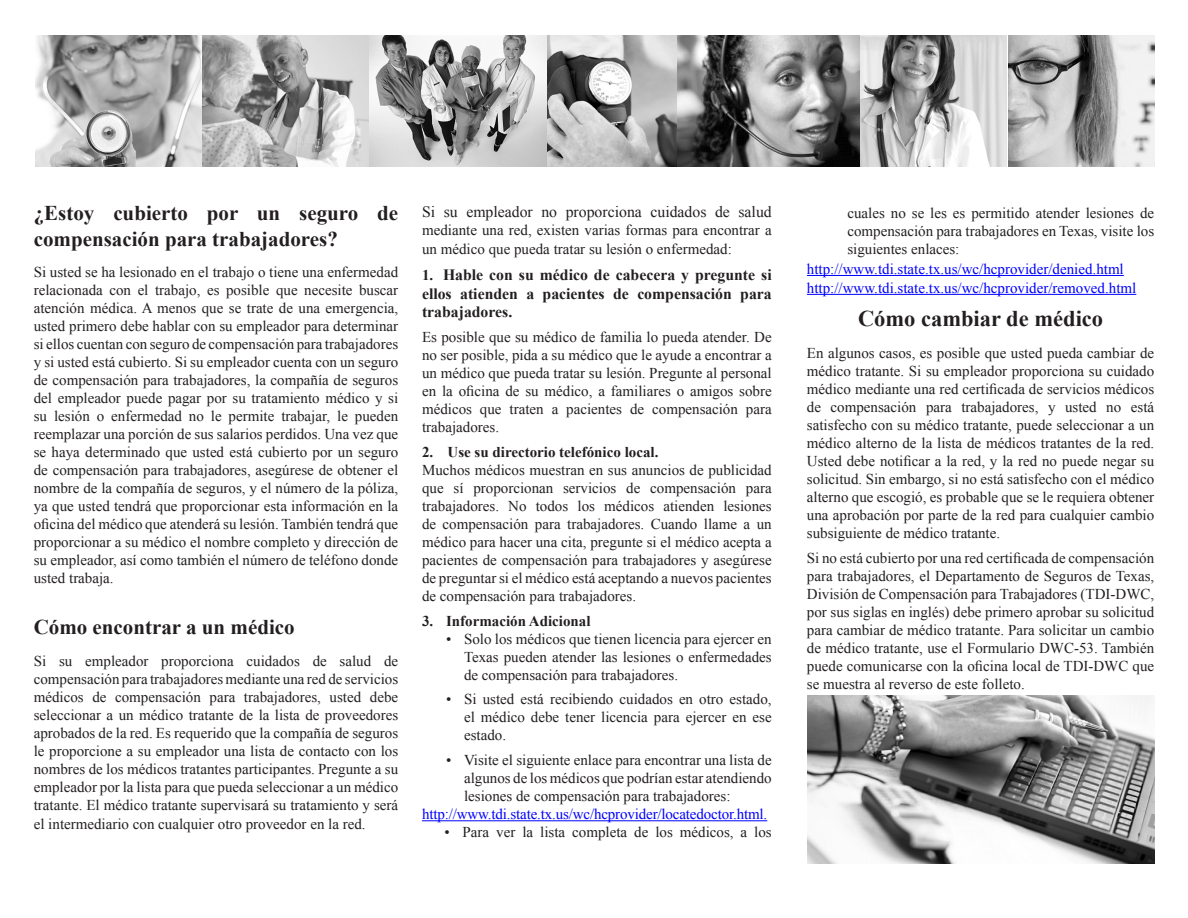
<style>
.page{position:relative;width:1188px;height:918px;background:#fff}
.page>*{position:absolute;margin:0;border:0;box-sizing:border-box;transform-origin:0 0}
.t1{font:700 22.5px "Times New Roman";color:#231f20}
.t2{font:700 21px/25.2px "Times New Roman";color:#231f20}
.t3{font:700 15.75px/18.9px "Times New Roman";color:#231f20;text-align:justify}
.t4{font:15.75px "Times New Roman";color:#231f20}
.t5{font:15px/18px "Times New Roman";color:#231f20;text-align:justify}
.t6{font:15px "Times New Roman";color:#00f}
.t7{font:700 15px "Times New Roman";color:#231f20}
.s1{font-size:15px}
</style>
<div class="page">
<img style="left:204px;top:35px;width:657px;height:131px">
<img style="left:35px;top:35px;width:169px;height:131px">
<img style="left:861px;top:35px;width:293px;height:131px">
<hr style="left:422px;top:820px;width:345px;height:1px;background:#00f">
<hr style="left:807px;top:275px;width:317px;height:1px;background:#00f">
<hr style="left:807px;top:294px;width:329px;height:1px;background:#00f">
<img style="left:807px;top:695px;width:347px;height:168px">
<p class="t2" style="left:34px;top:200px;width:366px">¿Estoy cubierto por un seguro de compensación para trabajadores?</p>
<p class="t5" style="left:34px;top:263px;width:366px">Si usted se ha lesionado en el trabajo o tiene una enfermedad relacionada con el trabajo, es posible que necesite buscar atención médica. A menos que se trate de una emergencia, usted primero debe hablar con su empleador para determinar si ellos cuentan con seguro de compensación para trabajadores y si usted está cubierto. Si su empleador cuenta con un seguro de compensación para trabajadores, la compañía de seguros del empleador puede pagar por su tratamiento médico y si su lesión o enfermedad no le permite trabajar, le pueden reemplazar una porción de sus salarios perdidos. Una vez que se haya determinado que usted está cubierto por un seguro de compensación para trabajadores, asegúrese de obtener el nombre de la compañía de seguros, y el número de la póliza, ya que usted tendrá que proporcionar esta información en la oficina del médico que atenderá su lesión. También tendrá que proporcionar a su médico el nombre completo y dirección de su empleador, así como también el número de teléfono donde usted trabaja.</p>
<p class="t2" style="left:34px;top:614px;width:262px">Cómo encontrar a un médico</p>
<p class="t5" style="left:34px;top:651px;width:366px">Si su empleador proporciona cuidados de salud de compensación para trabajadores mediante una red de servicios médicos de compensación para trabajadores, usted debe seleccionar a un médico tratante de la lista de proveedores aprobados de la red. Es requerido que la compañía de seguros le proporcione a su empleador una lista de contacto con los nombres de los médicos tratantes participantes. Pregunte a su empleador por la lista para que pueda seleccionar a un médico tratante. El médico tratante supervisará su tratamiento y será el intermediario con cualquier otro proveedor en la red.</p>
<p class="t4" style="left:422px;top:201px;width:351px">Si su empleador no proporciona cuidados de salud</p>
<p class="t5" style="left:422px;top:220px;width:351px;line-height:18.9px">mediante una red, existen varias formas para encontrar a un médico que pueda tratar su lesión o enfermedad:</p>
<p class="t3" style="left:422px;top:265px;width:351px"><span class="s1">1.</span> Hable con su médico de cabecera y pregunte si ellos atienden a pacientes de compensación para trabajadores.</p>
<p class="t5" style="left:422px;top:328px;width:351px">Es posible que su médico de familia lo pueda atender. De no ser posible, pida a su médico que le ayude a encontrar a un médico que pueda tratar su lesión. Pregunte al personal en la oficina de su médico, a familiares o amigos sobre médicos que traten a pacientes de compensación para trabajadores.</p>
<p class="t7" style="left:422px;top:442px;width:238px">2. Use su directorio telefónico local.</p>
<p class="t5" style="left:422px;top:461px;width:351px">Muchos médicos muestran en sus anuncios de publicidad que sí proporcionan servicios de compensación para trabajadores. No todos los médicos atienden lesiones de compensación para trabajadores. Cuando llame a un médico para hacer una cita, pregunte si el médico acepta a pacientes de compensación para trabajadores y asegúrese de preguntar si el médico está aceptando a nuevos pacientes de compensación para trabajadores.</p>
<p class="t7" style="left:422px;top:610px;width:170px">3. Información Adicional</p>
<p class="t5" style="left:464px;top:629px;width:309px;text-indent:-18px">• Solo los médicos que tienen licencia para ejercer en Texas pueden atender las lesiones o enfermedades de compensación para trabajadores.</p>
<p class="t5" style="left:464px;top:690px;width:309px;text-indent:-18px">• Si usted está recibiendo cuidados en otro estado, el médico debe tener licencia para ejercer en ese estado.</p>
<p class="t5" style="left:464px;top:751px;width:309px;text-indent:-18px">• Visite el siguiente enlace para encontrar una lista de algunos de los médicos que podrían estar atendiendo lesiones de compensación para trabajadores:</p>
<p class="t6" style="left:422px;top:804px;width:347px">http://www.tdi.state.tx.us/wc/hcprovider/locatedoctor.html.</p>
<p class="t5" style="left:445px;top:823px;width:329px">• Para ver la lista completa de los médicos, a los</p>
<p class="t5" style="left:847px;top:204px;width:308px">cuales no se les es permitido atender lesiones de compensación para trabajadores en Texas, visite los siguientes enlaces:</p>
<p class="t6" style="left:807px;top:259px;width:318px">http://www.tdi.state.tx.us/wc/hcprovider/denied.html</p>
<p class="t6" style="left:807px;top:278px;width:331px">http://www.tdi.state.tx.us/wc/hcprovider/removed.html</p>
<p class="t1" style="left:858px;top:303px;width:247px">Cómo cambiar de médico</p>
<p class="t5" style="left:807px;top:344px;width:349px">En algunos casos, es posible que usted pueda cambiar de médico tratante. Si su empleador proporciona su cuidado médico mediante una red certificada de servicios médicos de compensación para trabajadores, y usted no está satisfecho con su médico tratante, puede seleccionar a un médico alterno de la lista de médicos tratantes de la red.<br>Usted debe notificar a la red, y la red no puede negar su solicitud. Sin embargo, si no está satisfecho con el médico alterno que escogió, es probable que se le requiera obtener una aprobación por parte de la red para cualquier cambio subsiguiente de médico tratante.</p>
<p class="t5" style="left:807px;top:548px;width:349px">Si no está cubierto por una red certificada de compensación para trabajadores, el Departamento de Seguros de Texas, División de Compensación para Trabajadores (TDI-DWC, por sus siglas en inglés) debe primero aprobar su solicitud para cambiar de médico tratante. Para solicitar un cambio de médico tratante, use el Formulario DWC-53. También puede comunicarse con la oficina local de TDI-DWC que se muestra al reverso de este folleto.</p>
</div>
